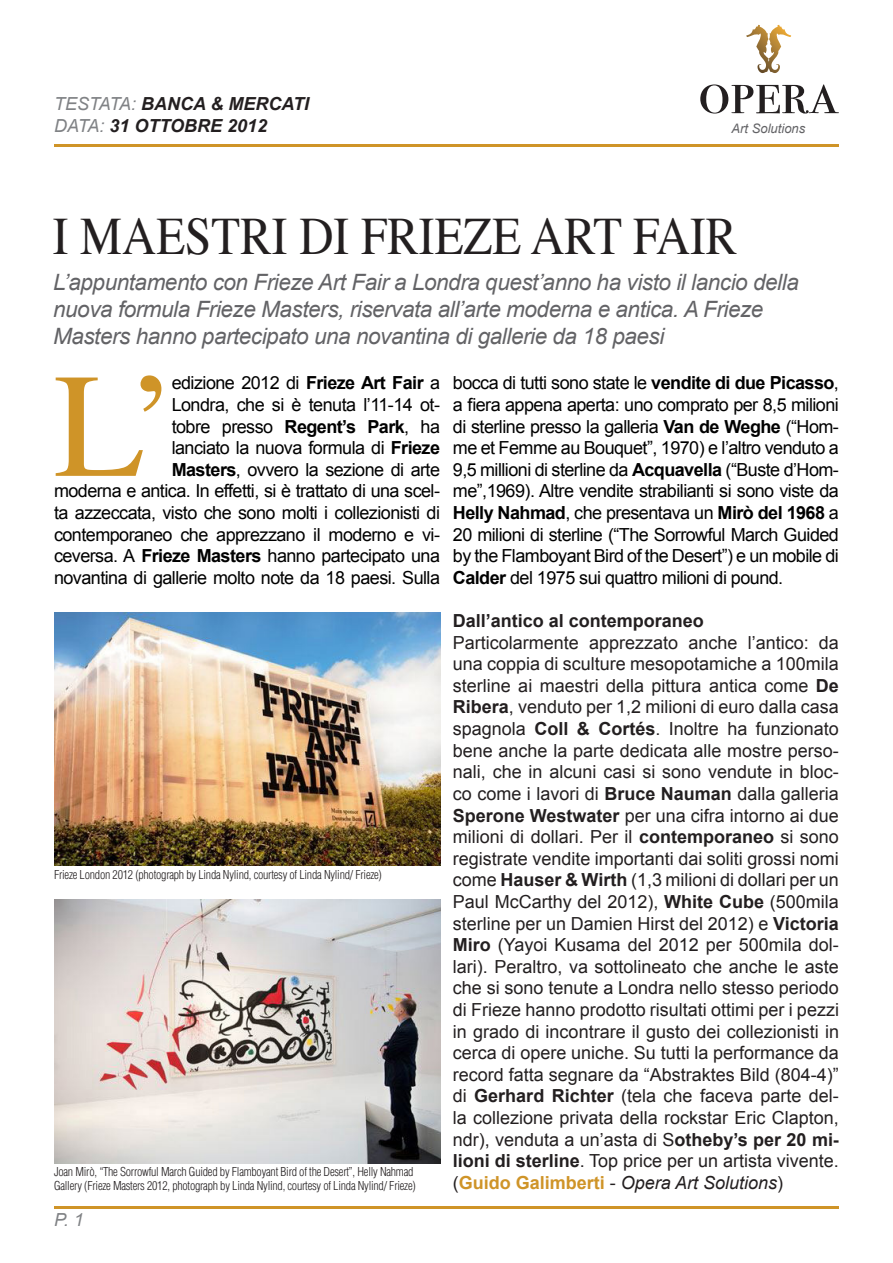
<style>
.page{position:relative;width:893px;height:1263px;background:#fff}
.page>*{position:absolute;margin:0;border:0;box-sizing:border-box;transform-origin:0 0}
.t1{font:148.65px "Times";color:#cf9428}
.t2{font:52.5px "Times";color:#231f20;scale:.9 1}
.t3{font:italic 22.5px "Arial";letter-spacing:-.02em;color:#636366}
.t4{font:18px/21.6px "Arial";color:#231f20}
.t5{font:18px/21.6px "Arial";letter-spacing:-.03em;color:#000;text-align:right}
.t6{font:italic 700 18px/21.6px "Arial";color:#231f20}
.t7{font:700 18px "Arial";color:#231f20}
.t8{font:italic 18px "Arial";color:#808285}
.t9{font:italic 13.05px "Arial";color:#636366}
.t10{font:300 condensed 12px "Helvetica";letter-spacing:-.02em;color:#231f20}
.s1{font-weight:400;color:#808285}
.s2{font-weight:700}
.s3{font-weight:700;color:#cf9428}
.s4{font-style:italic}
</style>
<div class="page">
<svg style="left:700px;top:84px;width:139px;height:30px"></svg>
<svg style="left:746px;top:25px;width:45px;height:49px"></svg>
<hr style="left:54px;top:144px;width:785px;height:3px;background:#cf9428">
<hr style="left:54px;top:1206px;width:785px;height:3px;background:#cf9428">
<img style="left:54px;top:612px;width:386px;height:253px">
<img style="left:54px;top:899px;width:386px;height:264px">
<p class="t6" style="left:54px;top:94px;width:256px"><span class="s1">TESTATA:</span> BANCA &amp; MERCATI<br><span class="s1">DATA:</span> 31 OTTOBRE 2012</p>
<p class="t9" style="left:731px;top:120px;width:75px">Art Solutions</p>
<p class="t2" style="left:53px;top:187px;width:762px">I MAESTRI DI FRIEZE ART FAIR</p>
<p class="t3" style="left:53px;top:268px;width:747px">L’appuntamento con Frieze Art Fair a Londra quest’anno ha visto il lancio della</p>
<p class="t3" style="left:53px;top:295px;width:712px">nuova formula Frieze Masters, riservata all’arte moderna e antica. A Frieze</p>
<p class="t3" style="left:53px;top:322px;width:613px">Masters hanno partecipato una novantina di gallerie da 18 paesi</p>
<p class="t1" style="left:54px;top:287px;width:124px">L’</p>
<p class="t5" style="left:54px;top:372px;width:388px">edizione 2012 di <span class="s2">Frieze Art Fair</span> a<br>Londra, che si è tenuta l’11-14 ot-<br>tobre presso <span class="s2">Regent’s Park</span>, ha<br>lanciato la nuova formula di <span class="s2">Frieze<br>Masters</span>, ovvero la sezione di arte<br>moderna e antica. In effetti, si è trattato di una scel&shy;ta azzeccata, visto che sono molti i collezionisti di contemporaneo che apprezzano il moderno e vi&shy;ceversa. A <span class="s2">Frieze Masters</span> hanno partecipato una novantina di gallerie molto note da 18 paesi. Sulla</p>
<p class="t5" style="left:453px;top:372px;width:388px;text-align:justify">bocca di tutti sono state le <span class="s2">vendite di due Picasso</span>, a fiera appena aperta: uno comprato per 8,5 milioni di sterline presso la galleria <span class="s2">Van de Weghe</span> (“Hom&shy;me et Femme au Bouquet”, 1970) e l’altro venduto a 9,5 millioni di sterline da <span class="s2">Acquavella</span> (“Buste d’Hom&shy;me”,1969). Altre vendite strabilianti si sono viste da <span class="s2">Helly Nahmad</span>, che presentava un <span class="s2">Mirò del 1968</span> a 20 milioni di sterline (“The Sorrowful March Guided by the Flamboyant Bird of the Desert”) e un mobile di <span class="s2">Calder</span> del 1975 sui quattro milioni di pound.</p>
<p class="t7" style="left:453px;top:609px;width:253px">Dall’antico al contemporaneo</p>
<p class="t4" style="left:453px;top:632px;width:388px">Particolarmente apprezzato anche l’antico: da una coppia di sculture mesopotamiche a 100mila</p>
<p class="t4" style="left:453px;top:675px;width:388px">sterline ai maestri della pittura antica come <span class="s2">De<br>Ribera</span>, venduto per 1,2 milioni di euro dalla casa</p>
<p class="t4" style="left:453px;top:718px;width:388px;text-align:justify">spagnola <span class="s2">Coll &amp; Cortés</span>. Inoltre ha funzionato bene anche la parte dedicata alle mostre perso&shy;nali, che in alcuni casi si sono vendute in bloc&shy;co come i lavori di <span class="s2">Bruce Nauman</span> dalla galleria <span class="s2">Sperone Westwater</span> per una cifra intorno ai due milioni di dollari. Per il <span class="s2">contemporaneo</span> si sono registrate vendite importanti dai soliti grossi nomi come <span class="s2">Hauser &amp; Wirth</span> (1,3 milioni di dollari per un Paul McCarthy del 2012), <span class="s2">White Cube</span> (500mila sterline per un Damien Hirst del 2012) e <span class="s2">Victoria Miro</span> (Yayoi Kusama del 2012 per 500mila dol&shy;lari). Peraltro, va sottolineato che anche le aste che si sono tenute a Londra nello stesso periodo di Frieze hanno prodotto risultati ottimi per i pezzi in grado di incontrare il gusto dei collezionisti in cerca di opere uniche. Su tutti la performance da record fatta segnare da “Abstraktes Bild (804-4)” di <span class="s2">Gerhard Richter</span> (tela che faceva parte del&shy;la collezione privata della rockstar Eric Clapton, ndr), venduta a un’asta di S<span class="s2">otheby’s per 20 mi&shy;lioni di sterline</span>. Top price per un artista vivente. (<span class="s3">Guido Galimberti</span> - <span class="s4">Opera Art Solutions</span>)</p>
<p class="t10" style="left:54px;top:867px;width:329px">Frieze London 2012 (photograph by Linda Nylind, courtesy of Linda Nylind/ Frieze)</p>
<p class="t10" style="left:54px;top:1164px;width:361px">Joan Mirò, “The Sorrowful March Guided by Flamboyant Bird of the Desert”, Helly Nahmad</p>
<p class="t10" style="left:54px;top:1178px;width:363px">Gallery (Frieze Masters 2012, photograph by Linda Nylind, courtesy of Linda Nylind/ Frieze)</p>
<p class="t8" style="left:54px;top:1208px;width:31px">P. 1</p>
</div>
